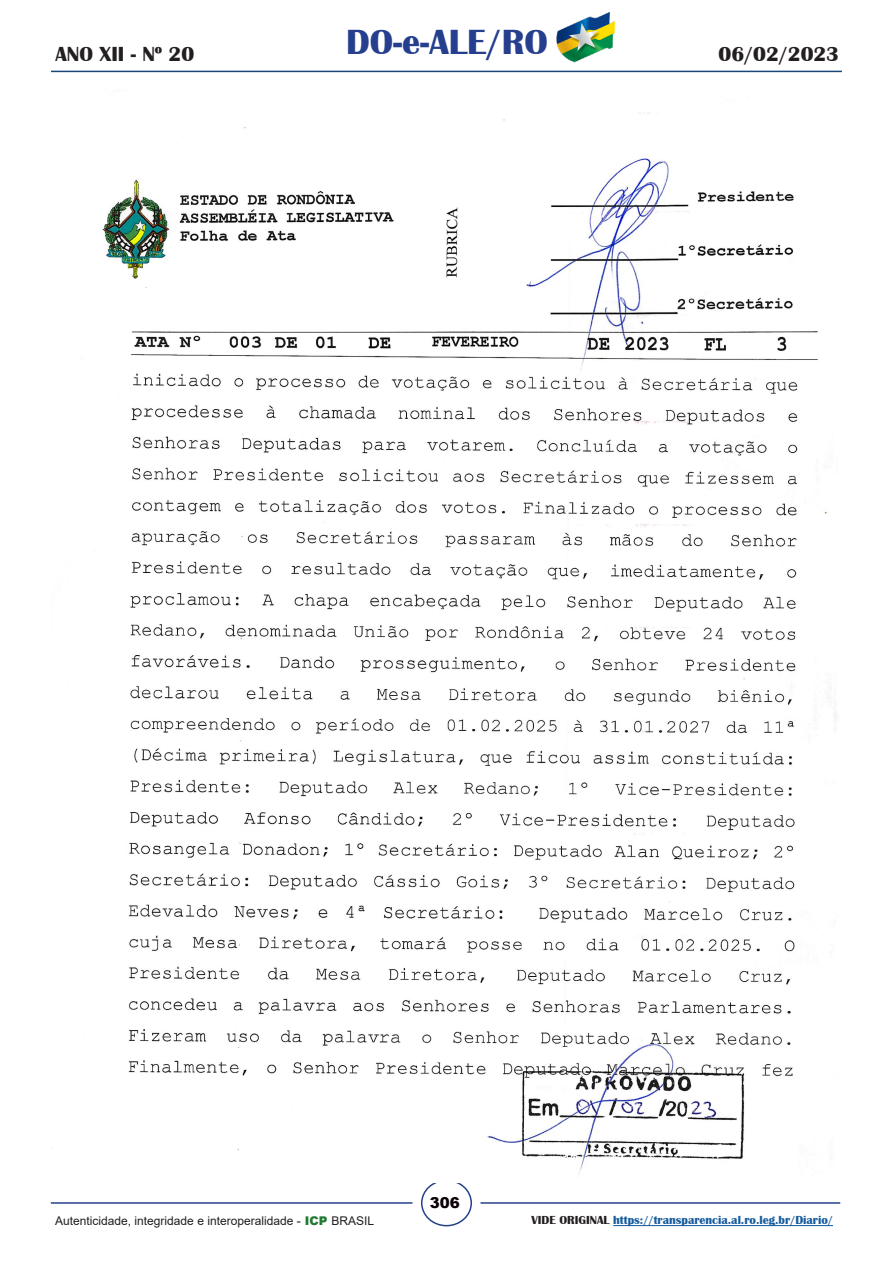
<style>
.page{position:relative;width:893px;height:1263px;background:#fff}
.page>*{position:absolute;margin:0;border:0;box-sizing:border-box;transform-origin:0 0}
.t1{font:700 36px "Britannic";color:#253f8e}
.t2{font:700 21px "Britannic";color:#231f20}
.t3{font:900 15px "Arial";color:#0c0008}
.t4{font:700 12px "Britannic";color:#175d9e}
.t5{font:12px "Arial";color:#231f20}
.s1{font-weight:900;color:#207a31}
.s2{color:#231f20}
</style>
<div class="page">
<hr style="left:51px;top:71px;width:791px;height:1px;background:#174679">
<img style="left:557px;top:13px;width:57px;height:50px">
<hr style="left:51px;top:1202px;width:361px;height:2px;background:#24418a">
<hr style="left:480px;top:1202px;width:360px;height:2px;background:#24418a">
<hr style="left:613px;top:1225px;width:220px;height:1px;background:#175d9e">
<div style="left:421px;top:1179px;width:51px;height:47px;border:2px solid #24418a;border-radius:50%"></div>
<img style="left:52px;top:112px;width:785px;height:1071px">
<h2 class="t2" style="left:55px;top:42px;width:140px">ANO XII - Nº 20</h2>
<h1 class="t1" style="left:346px;top:22px;width:203px">DO-e-ALE/RO</h1>
<h2 class="t2" style="left:719px;top:42px;width:122px">06/02/2023</h2>
<p class="t3" style="left:430px;top:1192px;width:32px">306</p>
<p class="t5" style="left:55px;top:1212px;width:320px">Autenticidade, integridade e interoperalidade - <span class="s1">ICP</span> BRASIL</p>
<p class="t4" style="left:531px;top:1213px;width:303px"><span class="s2">VIDE ORIGINAL</span> https://transparencia.al.ro.leg.br/Diario/</p>
</div>
